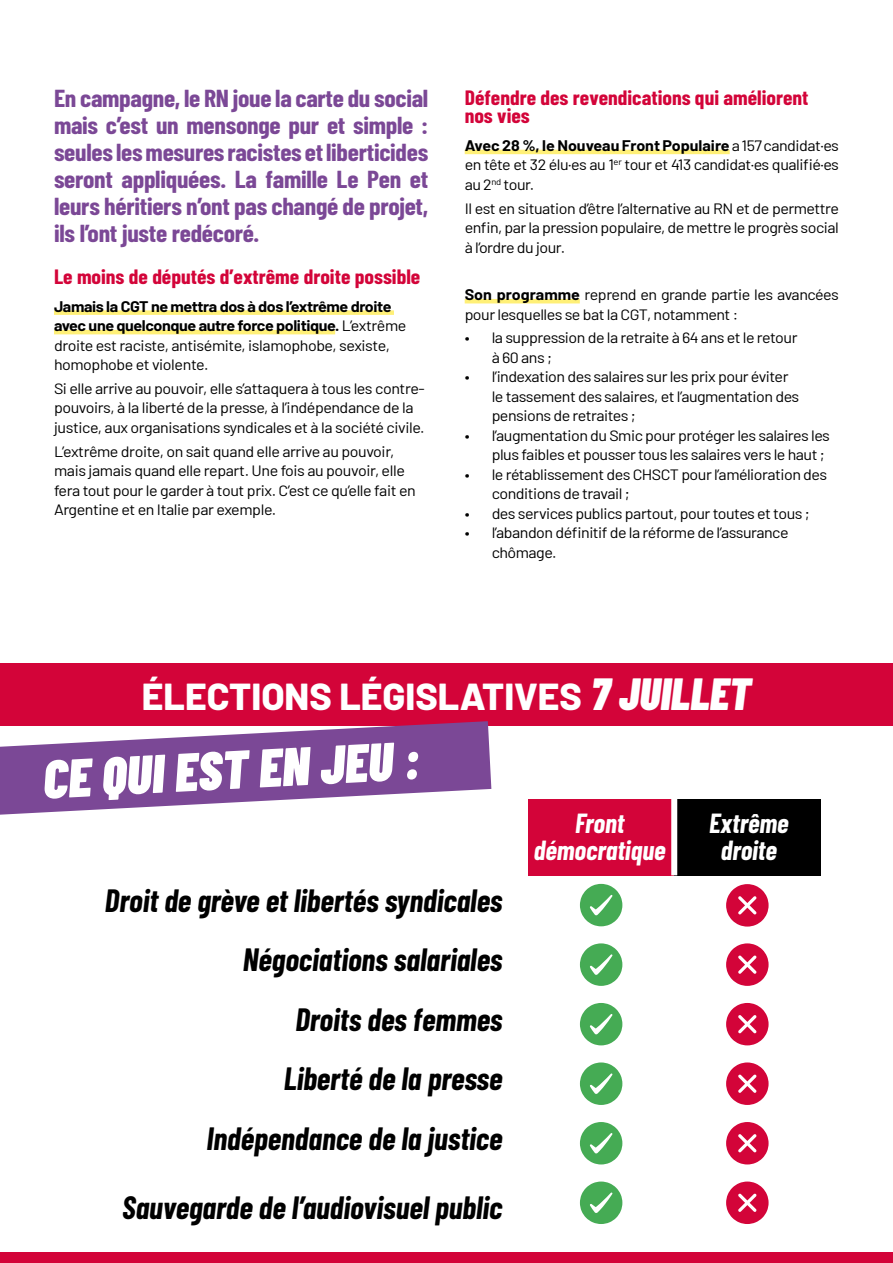
<style>
.page{position:relative;width:893px;height:1263px;background:#fff}
.page>*{position:absolute;margin:0;border:0;box-sizing:border-box;transform-origin:0 0}
.t1{font:italic 900 54px "Barlow Condensed";color:#fff}
.t2{font:800 37.5px "Barlow";color:#fff}
.t3{font:italic 700 31.5px/59.6px "Barlow Condensed";color:#000;text-align:right}
.t4{font:italic 700 27px/27px "Barlow Condensed";color:#fff;text-align:center}
.t5{font:700 24px/27px "Barlow Condensed";letter-spacing:-.01em;color:#7b4896;text-align:justify;scale:1.07 1}
.t6{font:700 20.25px/18px "Barlow Condensed";color:#d30439;scale:1.07 1}
.t7{font:15px/19.5px "Barlow";letter-spacing:-.03em;color:#000;scale:1.07 1}
.t8{font:700 15px/19.5px "Barlow";letter-spacing:-.025em;color:#000;scale:1.07 1}
.s1{font-weight:400}
.s2{font-weight:700}
.s3{font-family:"Barlow Condensed";font-weight:900;font-style:italic;font-size:45px}
</style>
<div class="page">
<div style="left:54px;top:310px;width:340px;height:5px;background:#fff077"></div>
<hr style="left:54px;top:330px;width:281px;height:4px;background:#fff077">
<hr style="left:465px;top:150px;width:265px;height:4px;background:#fff077">
<hr style="left:465px;top:299px;width:115px;height:4px;background:#fff077">
<div style="left:0;top:664px;width:893px;height:62px;background:#d30439"></div>
<div style="left:0;top:1252px;width:893px;height:11px;background:#d30439"></div>
<div style="left:528px;top:799px;width:146px;height:76px;background:#d30439"></div>
<div style="left:674px;top:799px;width:146px;height:76px;background:#000"></div>
<div style="left:671px;top:799px;width:6px;height:76px;background:#fff"></div>
<svg style="left:580px;top:884px;width:42px;height:42px"></svg>
<svg style="left:726px;top:884px;width:43px;height:42px"></svg>
<svg style="left:580px;top:943px;width:42px;height:43px"></svg>
<svg style="left:726px;top:943px;width:43px;height:43px"></svg>
<svg style="left:580px;top:1003px;width:42px;height:42px"></svg>
<svg style="left:726px;top:1003px;width:43px;height:42px"></svg>
<svg style="left:580px;top:1062px;width:42px;height:43px"></svg>
<svg style="left:726px;top:1062px;width:43px;height:43px"></svg>
<svg style="left:580px;top:1122px;width:42px;height:42px"></svg>
<svg style="left:726px;top:1122px;width:43px;height:42px"></svg>
<svg style="left:580px;top:1181px;width:42px;height:43px"></svg>
<svg style="left:726px;top:1181px;width:43px;height:43px"></svg>
<svg style="left:0;top:721px;width:491px;height:94px;fill:#7b4896"></svg>
<h3 class="t5" style="left:54px;top:84px;width:351px">En campagne, le RN joue la carte du social mais c’est un mensonge pur et simple : seules les mesures racistes et liberticides seront appliquées. La famille Le Pen et leurs héritiers n’ont pas changé de projet, ils l’ont juste redécoré.</h3>
<h3 class="t6" style="left:54px;top:266px;width:344px">Le moins de députés d’extrême droite possible</h3>
<p class="t8" style="left:54px;top:296px;width:331px">Jamais la CGT ne mettra dos à dos l’extrême droite avec une quelconque autre force politique. <span class="s1">L’extrême droite est raciste, antisémite, islamophobe, sexiste, homophobe et violente.</span></p>
<p class="t7" style="left:54px;top:378px;width:348px">Si elle arrive au pouvoir, elle s’attaquera à tous les contre&shy;pouvoirs, à la liberté de la presse, à l’indépendance de la justice, aux organisations syndicales et à la société civile.</p>
<p class="t7" style="left:54px;top:441px;width:340px">L’extrême droite, on sait quand elle arrive au pouvoir, mais jamais quand elle repart. Une fois au pouvoir, elle fera tout pour le garder à tout prix. C’est ce qu’elle fait en Argentine et en Italie par exemple.</p>
<h3 class="t6" style="left:465px;top:88px;width:323px">Défendre des revendications qui améliorent nos vies</h3>
<p class="t7" style="left:465px;top:135px;width:351px;text-align:justify"><span class="s2">Avec 28 %, le Nouveau Front Populaire</span> a 157 candidat·es en tête et 32 élu·es au 1<sup>er</sup> tour et 413 candidat·es qualifié·es au 2<sup>nd</sup> tour.</p>
<p class="t7" style="left:465px;top:198px;width:351px;text-align:justify">Il est en situation d’être l’alternative au RN et de permettre enfin, par la pression populaire, de mettre le progrès social à l’ordre du jour.</p>
<p class="t7" style="left:465px;top:284px;width:351px"><span class="s2">Son programme</span> reprend en grande partie les avancées pour lesquelles se bat la CGT, notamment :</p>
<p class="t7" style="left:492px;top:328px;width:287px;text-indent:-27px">• la suppression de la retraite à 64 ans et le retour à 60 ans ;</p>
<p class="t7" style="left:492px;top:367px;width:289px;text-indent:-27px">• l’indexation des salaires sur les prix pour éviter le tassement des salaires, et l’augmentation des pensions de retraites ;</p>
<p class="t7" style="left:492px;top:425px;width:318px;text-indent:-27px">• l’augmentation du Smic pour protéger les salaires les plus faibles et pousser tous les salaires vers le haut ;</p>
<p class="t7" style="left:492px;top:464px;width:315px;text-indent:-27px">• le rétablissement des CHSCT pour l’amélioration des conditions de travail ;</p>
<p class="t7" style="left:465px;top:503px;width:324px">• des services publics partout, pour toutes et tous ;</p>
<p class="t7" style="left:492px;top:523px;width:279px;text-indent:-27px">• l’abandon définitif de la réforme de l’assurance chômage.</p>
<h2 class="t2" style="left:142px;top:672px;width:610px">ÉLECTIONS LÉGISLATIVES <span class="s3">7 JUILLET</span></h2>
<h1 class="t1" style="left:41px;top:745px;width:379px;rotate:-3deg">CE QUI EST EN JEU :</h1>
<h3 class="t3" style="left:105px;top:869px;width:399px">Droit de grève et libertés syndicales<br>Négociations salariales<br>Droits des femmes<br>Liberté de la presse<br>Indépendance de la justice</h3>
<h3 class="t3" style="left:122px;top:1176px;width:382px">Sauvegarde de l’audiovisuel public</h3>
<h3 class="t4" style="left:534px;top:808px;width:133px">Front démocratique</h3>
<h3 class="t4" style="left:709px;top:808px;width:81px">Extrême droite</h3>
</div>
